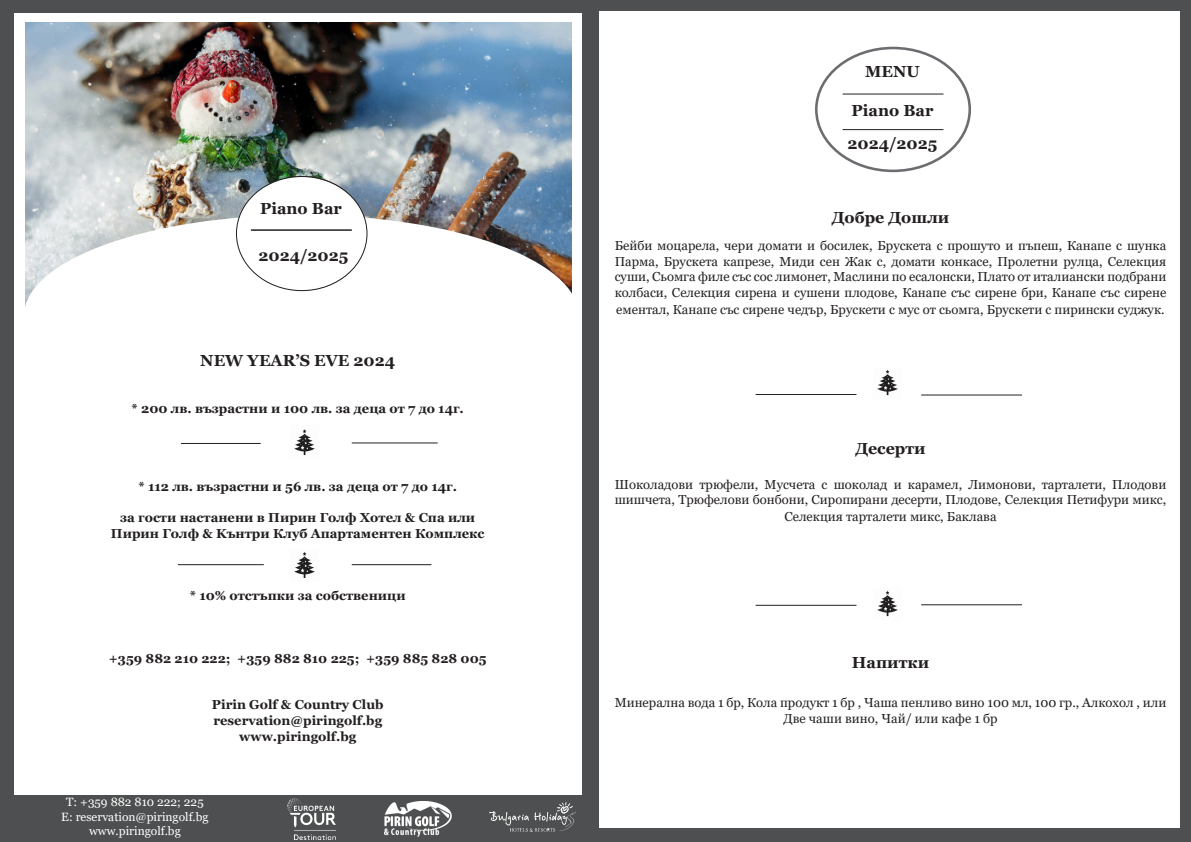
<style>
.page{position:relative;width:1191px;height:842px;background:#fff}
.page>*{position:absolute;margin:0;border:0;box-sizing:border-box;transform-origin:0 0}
.t1{font:700 16px "Georgia";color:#231f20}
.t2{font:13px/15.6px "Georgia";color:#231f20;text-align:justify}
.t3{font:700 13px "Georgia";color:#231f20}
.t4{font:12px "Georgia";color:#fff}
</style>
<div class="page">
<div style="left:0;top:6px;width:14px;height:836px;background:#4e4f50"></div>
<div style="left:1px;top:795px;width:597px;height:47px;background:#4e4f50"></div>
<img style="left:25px;top:22px;width:546px;height:284px">
<div style="left:24px;top:215px;width:554px;height:202px;background:#fff;border-radius:50%"></div>
<img style="left:385px;top:802px;width:67px;height:35px">
<img style="left:287px;top:798px;width:48px;height:41px">
<img style="left:489px;top:802px;width:87px;height:30px">
<div style="left:0;top:0;width:596px;height:12px;background:#4e4f50"></div>
<div style="left:582px;top:10px;width:13px;height:832px;background:#4e4f50"></div>
<div style="left:593px;top:0;width:597px;height:11px;background:#4e4f50"></div>
<div style="left:585px;top:5px;width:13px;height:832px;background:#4e4f50"></div>
<div style="left:593px;top:828px;width:598px;height:14px;background:#4e4f50"></div>
<div style="left:1181px;top:0;width:10px;height:837px;background:#4e4f50"></div>
<div style="left:236px;top:177px;width:131px;height:114px;background:#fff;border-radius:50%"></div>
<hr style="left:251px;top:230px;width:101px;height:1px;background:#231f20">
<div style="left:815px;top:47px;width:156px;height:125px;border:3px solid #6c6d70;border-radius:50%"></div>
<hr style="left:842px;top:94px;width:101px;height:1px;background:#231f20">
<hr style="left:842px;top:129px;width:101px;height:1px;background:#231f20">
<img style="left:877px;top:369px;width:21px;height:27px">
<hr style="left:755px;top:394px;width:101px;height:1px;background:#231f20">
<hr style="left:921px;top:394px;width:101px;height:1px;background:#231f20">
<img style="left:877px;top:590px;width:21px;height:27px">
<hr style="left:755px;top:605px;width:101px;height:1px;background:#231f20">
<hr style="left:921px;top:604px;width:101px;height:1px;background:#231f20">
<img style="left:294px;top:429px;width:21px;height:27px">
<img style="left:294px;top:552px;width:21px;height:26px">
<hr style="left:352px;top:442px;width:86px;height:1px;background:#231f20">
<hr style="left:181px;top:443px;width:80px;height:1px;background:#231f20">
<hr style="left:178px;top:564px;width:86px;height:1px;background:#231f20">
<hr style="left:352px;top:564px;width:79px;height:1px;background:#231f20">
<p class="t1" style="left:260px;top:198px;width:83px">Piano Bar</p>
<p class="t1" style="left:258px;top:245px;width:92px">2024/2025</p>
<p class="t1" style="left:200px;top:350px;width:196px">NEW YEAR’S EVE 2024</p>
<p class="t3" style="left:132px;top:400px;width:334px">* 200 лв. възрастни и 100 лв. за деца от 7 до 14г.</p>
<p class="t3" style="left:139px;top:478px;width:320px">* 112 лв. възрастни и 56 лв. за деца от 7 до 14г.</p>
<p class="t3" style="left:120px;top:509px;width:356px">за гости настанени в Пирин Голф Хотел &amp; Спа или</p>
<p class="t3" style="left:111px;top:525px;width:375px">Пирин Голф &amp; Kънтри Клуб Апартаментен Комплекс</p>
<p class="t3" style="left:190px;top:587px;width:217px">* 10% oтстъпки за собственици</p>
<p class="t3" style="left:109px;top:650px;width:379px">+359 882 210 222; +359 882 810 225; +359 885 828 005</p>
<p class="t3" style="left:212px;top:696px;width:173px">Pirin Golf &amp; Country Club</p>
<p class="t3" style="left:213px;top:712px;width:170px">reservation@piringolf.bg</p>
<p class="t3" style="left:239px;top:728px;width:118px">www.piringolf.bg</p>
<p class="t4" style="left:66px;top:795px;width:139px">Т: +359 882 810 222; 225</p>
<p class="t4" style="left:61px;top:809px;width:149px">Е: reservation@piringolf.bg</p>
<p class="t4" style="left:89px;top:824px;width:93px">www.piringolf.bg</p>
<p class="t1" style="left:865px;top:61px;width:56px">MENU</p>
<p class="t1" style="left:851px;top:100px;width:83px">Piano Bar</p>
<p class="t1" style="left:847px;top:133px;width:92px">2024/2025</p>
<p class="t1" style="left:831px;top:207px;width:119px">Добре Дошли</p>
<p class="t2" style="left:614px;top:238px;width:553px">Бейби моцарела, чери домати и босилек, Брускета с прошуто и пъпеш, Канапе с шунка Парма, Брускета капрезе, Миди сен Жак с, домати конкасе, Пролетни рулца, Селекция суши, Сьомга филе със сос лимонет, Маслини по есалонски, Плато от италиански подбрани колбаси, Селекция сирена и сушени плодове, Канапе със сирене бри, Канапе със сирене</p>
<p class="t2" style="left:616px;top:302px;width:550px">ементал, Канапе със сирене чедър, Брускети с мус от сьомга, Брускети с пирински суджук.</p>
<p class="t1" style="left:855px;top:438px;width:72px">Десерти</p>
<p class="t2" style="left:614px;top:477px;width:553px">Шоколадови трюфели, Мусчета с шоколад и карамел, Лимонови, тарталети, Плодови шишчета, Трюфелови бонбони, Сиропирани десерти, Плодове, Селекция Петифури микс,</p>
<p class="t2" style="left:784px;top:509px;width:214px">Селекция тарталети микс, Баклава</p>
<p class="t1" style="left:852px;top:652px;width:79px">Напитки</p>
<p class="t2" style="left:614px;top:695px;width:553px;text-align:center">Минерална вода 1 бр, Кола продукт 1 бр , Чаша пенливо вино 100 мл, 100 гр., Алкохол , или<br>Две чаши вино, Чай/ или кафе 1 бр</p>
</div>
